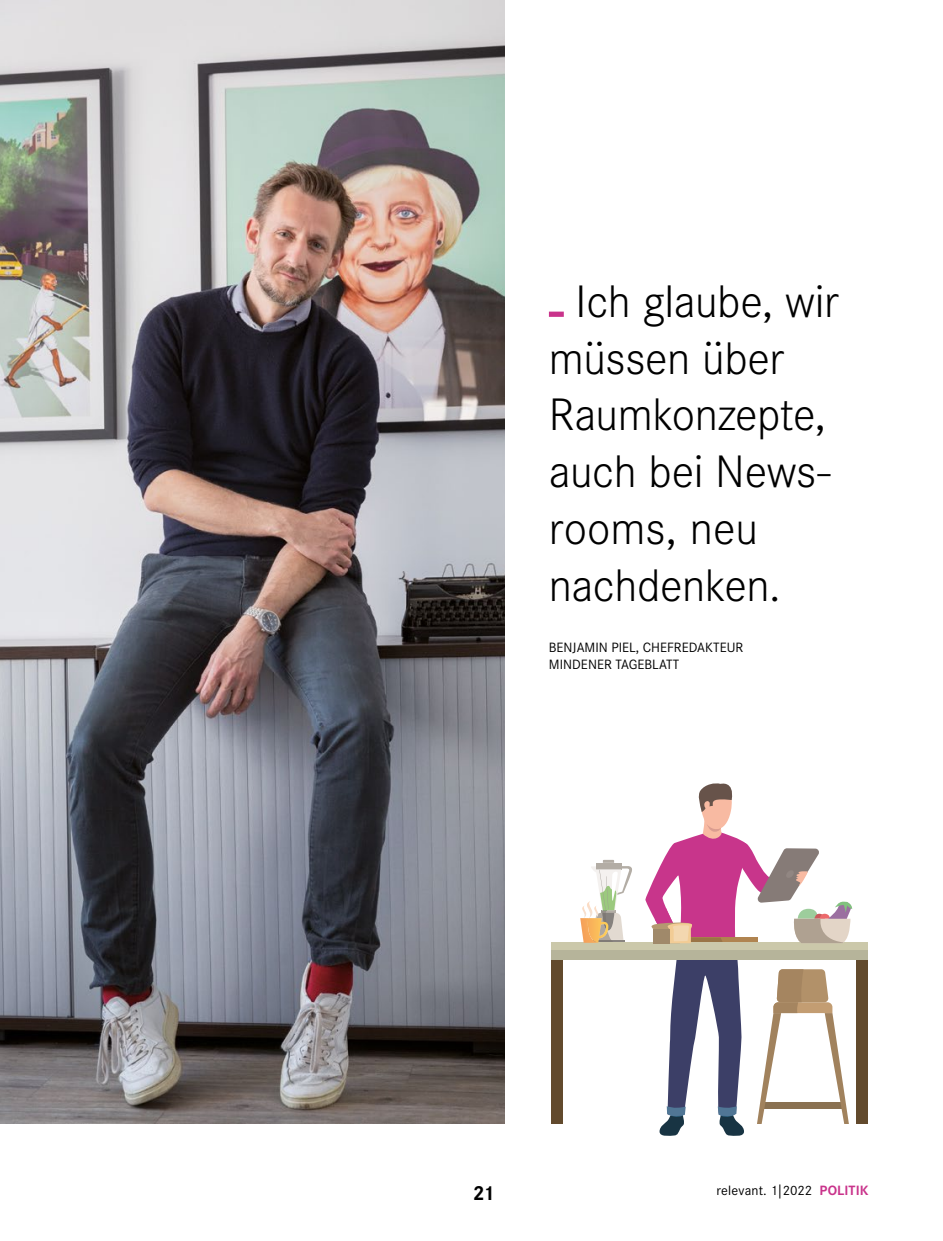
<style>
.page{position:relative;width:943px;height:1241px;background:#fff}
.page>*{position:absolute;margin:0;border:0;box-sizing:border-box;transform-origin:0 0}
.t1{font:300 47.25px/56.7px "Corporate S";letter-spacing:-.01em;color:#000}
.t2{font:700 21px "Corporate S";color:#000}
.t3{font:14px/16.8px "Corporate S";color:#000}
.s1{font-weight:700;color:#c9338b}
</style>
<div class="page">
<img style="left:0;top:0;width:504px;height:1123px">
<div style="left:549px;top:311px;width:15px;height:6px;background:#c9338b"></div>
<div style="left:551px;top:951px;width:11px;height:184px;background:#624a2d"></div>
<div style="left:856px;top:951px;width:11px;height:184px;background:#624a2d"></div>
<div style="left:551px;top:942px;width:316px;height:16px;background:#cbc8aa"></div>
<div style="left:551px;top:949px;width:316px;height:9px;background:#b6b49a"></div>
<svg style="left:580px;top:859px;width:52px;height:84px"></svg>
<svg style="left:645px;top:783px;width:209px;height:352px"></svg>
<div style="left:538px;top:1123px;width:104px;height:23px;background:#fff"></div>
<div style="left:750px;top:1123px;width:129px;height:23px;background:#fff"></div>
<p class="t1" style="left:549px;top:274px;width:291px;text-indent:27px">Ich glaube, wir müssen über<br>Raumkonzepte, auch bei News&shy;rooms, neu nachdenken.</p>
<p class="t3" style="left:549px;top:639px;width:196px">BENJAMIN PIEL, CHEFREDAKTEUR<br>MINDENER TAGEBLATT</p>
<p class="t2" style="left:473px;top:1180px;width:24px">21</p>
<p class="t3" style="left:716px;top:1182px;width:154px">relevant. 1|2022 <span class="s1">POLITIK</span></p>
</div>
